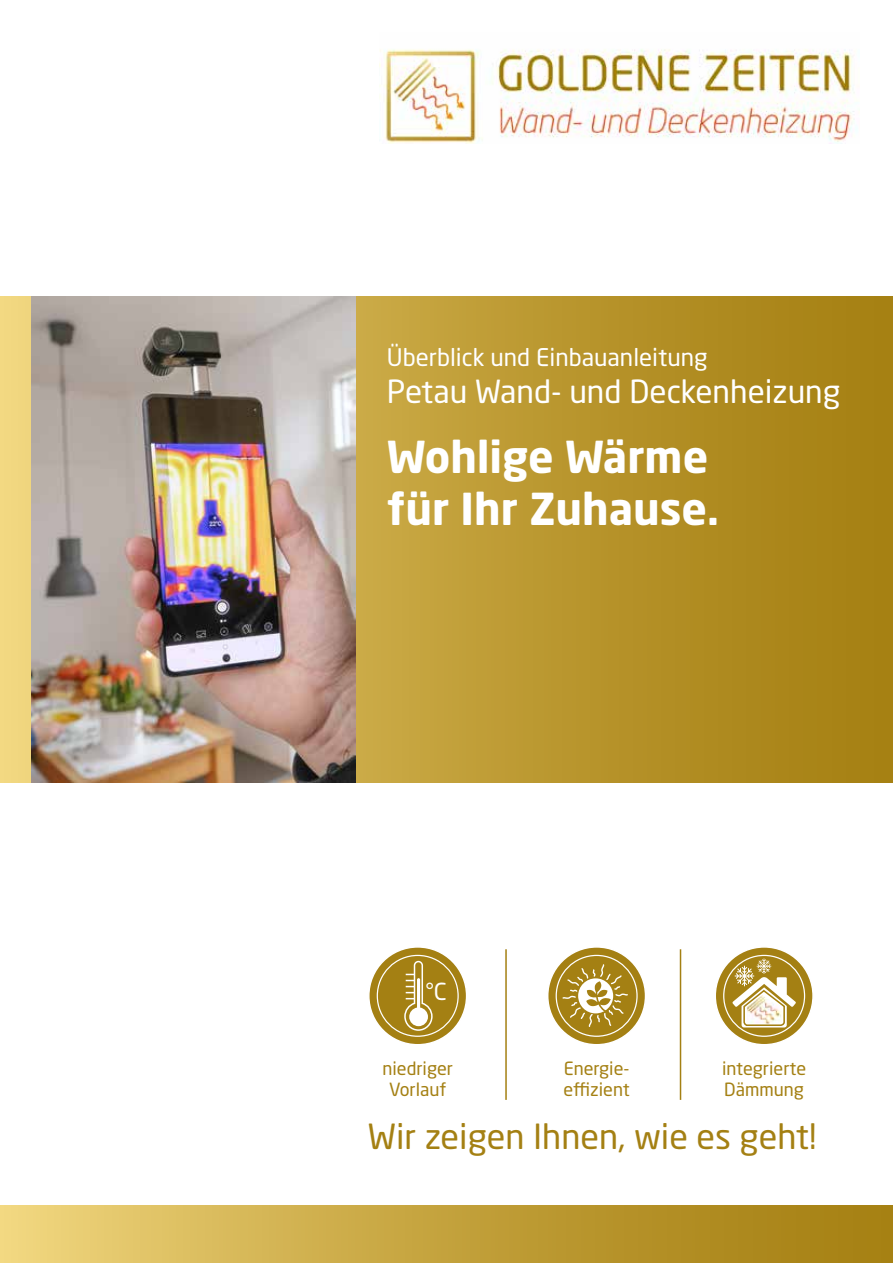
<style>
.page{position:relative;width:893px;height:1263px;background:#fff}
.page>*{position:absolute;margin:0;border:0;box-sizing:border-box;transform-origin:0 0}
.t1{font:700 43.5px/52.2px "Neo Sans W1 G";color:#fff}
.t2{font:34.35px "Neo Sans W1 G";color:#a48013}
.t3{font:31.5px "Neo Sans W1 G";color:#fff}
.t4{font:24px "Neo Sans W1 G";color:#fff}
.t5{font:23.25px "Neo Sans W1 G";color:#fff}
.t6{font:18px/21.6px "Neo Sans W1 G";color:#a48013}
</style>
<div class="page">
<svg style="left:0;top:296px;width:893px;height:486px;background:#b9962e"></svg>
<img style="left:31px;top:296px;width:324px;height:486px">
<svg style="left:369px;top:947px;width:98px;height:98px;background:#af8f2f"></svg>
<div style="left:368px;top:946px;width:99px;height:99px;border:2px solid #fff;border-radius:50%"></div>
<svg style="left:548px;top:947px;width:97px;height:98px;background:#ad8d2b"></svg>
<div style="left:547px;top:946px;width:99px;height:99px;border:2px solid #fff;border-radius:50%"></div>
<svg style="left:715px;top:947px;width:98px;height:98px;background:#b09133"></svg>
<div style="left:714px;top:946px;width:100px;height:99px;border:2px solid #fff;border-radius:50%"></div>
<div style="left:377px;top:955px;width:81px;height:81px;background:#a48013;border-radius:50%"></div>
<div style="left:377px;top:955px;width:82px;height:82px;border:1px solid #fff;border-radius:50%"></div>
<svg style="left:556px;top:955px;width:81px;height:81px"></svg>
<div style="left:556px;top:955px;width:82px;height:82px;border:1px solid #fff;border-radius:50%"></div>
<svg style="left:724px;top:955px;width:80px;height:81px"></svg>
<div style="left:723px;top:955px;width:82px;height:82px;border:1px solid #fff;border-radius:50%"></div>
<hr style="left:505px;top:949px;width:2px;height:151px;background:#a48013">
<hr style="left:680px;top:949px;width:1px;height:151px;background:#a48013">
<svg style="left:732px;top:958px;width:64px;height:69px"></svg>
<svg style="left:404px;top:960px;width:29px;height:71px"></svg>
<svg style="left:561px;top:963px;width:68px;height:65px"></svg>
<img style="left:747px;top:995px;width:34px;height:28px">
<div style="left:0;top:1205px;width:893px;height:58px;background:linear-gradient(to right,#edd279,#a0790a)"></div>
<img style="left:379px;top:49px;width:478px;height:94px">
<h3 class="t4" style="left:387px;top:342px;width:322px">Überblick und Einbauanleitung</h3>
<h3 class="t3" style="left:387px;top:373px;width:455px">Petau Wand- und Deckenheizung</h3>
<h1 class="t1" style="left:387px;top:429px;width:334px">Wohlige Wärme für Ihr Zuhause.</h1>
<p class="t5" style="left:426px;top:977px;width:22px">°C</p>
<p class="t6" style="left:382px;top:1057px;width:72px;text-align:center">niedriger<br>Vorlauf</p>
<p class="t6" style="left:564px;top:1057px;width:67px">Energie&shy;effizient</p>
<h2 class="t2" style="left:368px;top:1115px;width:450px">Wir zeigen Ihnen, wie es geht!</h2>
<p class="t6" style="left:722px;top:1057px;width:86px">integrierte<br>Dämmung</p>
</div>
